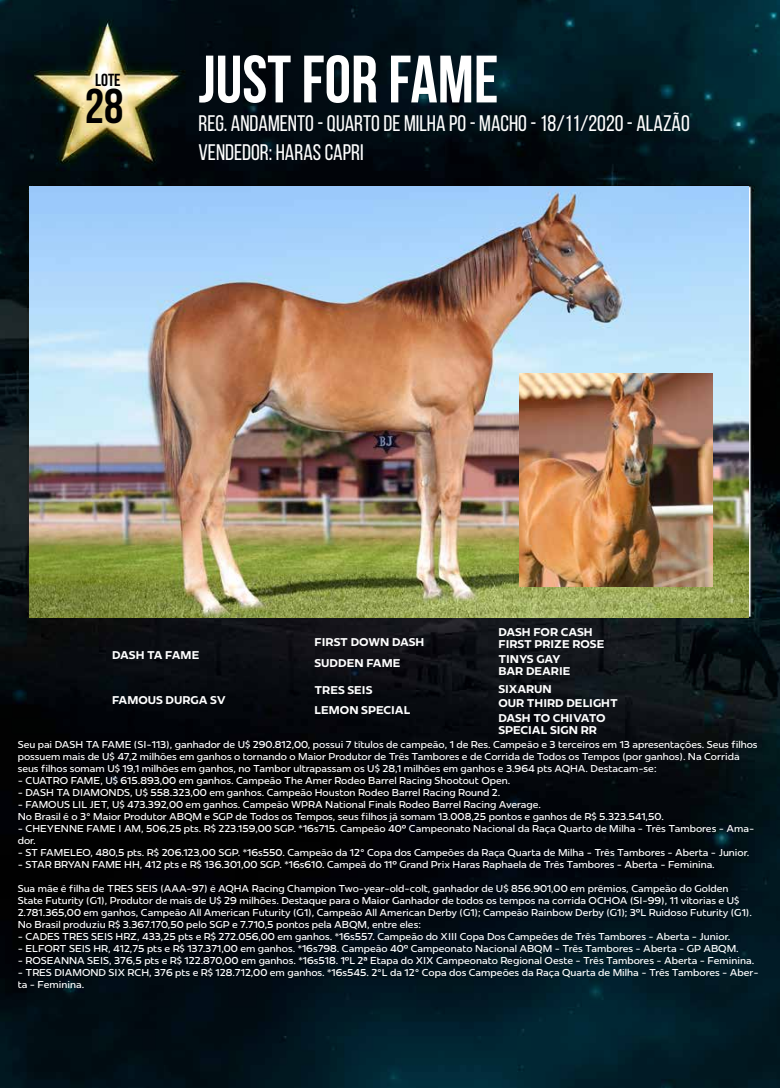
<style>
.page{position:relative;width:780px;height:1088px;background:#fff}
.page>*{position:absolute;margin:0;border:0;box-sizing:border-box;transform-origin:0 0}
.t1{font:700 66.88px "Bebas Neue";color:#fff}
.t2{font:700 48.75px "Bebas Neue";color:#000}
.t3{font:22.5px/28.4px "Bebas Neue";color:#fff}
.t4{font:700 17.5px "Bebas Neue";color:#000}
.t5{font:700 11.25px/20.9px "Redonda";color:#fff}
.t6{font:700 11.25px "Redonda";letter-spacing:-.02em;color:#fff}
.t7{font:10px/12px "Redonda";color:#fff}
</style>
<div class="page">
<img style="left:0;top:0;width:780px;height:1088px">
<img style="left:29px;top:187px;width:720px;height:430px">
<img style="left:519px;top:374px;width:193px;height:212px">
<h3 class="t4" style="left:95px;top:70px;width:27px">LOTE</h3>
<h2 class="t2" style="left:85px;top:80px;width:40px">28</h2>
<h1 class="t1" style="left:198px;top:43px;width:301px">JUST FOR FAME</h1>
<h3 class="t3" style="left:198px;top:109px;width:492px">REG. ANDAMENTO - QUARTO DE MILHA PO - MACHO - 18/11/2020 - ALAZÃO<br>VENDEDOR: HARAS CAPRI</h3>
<p class="t5" style="left:314px;top:632px;width:111px">FIRST DOWN DASH</p>
<p class="t5" style="left:498px;top:621px;width:96px">DASH FOR CASH</p>
<p class="t5" style="left:498px;top:633px;width:107px">FIRST PRIZE ROSE</p>
<p class="t5" style="left:112px;top:645px;width:89px">DASH TA FAME</p>
<p class="t5" style="left:112px;top:689px;width:115px">FAMOUS DURGA SV</p>
<p class="t5" style="left:314px;top:652px;width:87px">SUDDEN FAME</p>
<p class="t5" style="left:314px;top:679px;width:97px">TRES SEIS<br>LEMON SPECIAL</p>
<p class="t5" style="left:498px;top:649px;width:64px">TINYS GAY</p>
<p class="t5" style="left:498px;top:661px;width:74px">BAR DEARIE</p>
<p class="t5" style="left:498px;top:679px;width:55px">SIXARUN</p>
<p class="t5" style="left:498px;top:692px;width:121px">OUR THIRD DELIGHT</p>
<p class="t6" style="left:498px;top:711px;width:109px">DASH TO CHIVATO</p>
<p class="t5" style="left:498px;top:719px;width:100px">SPECIAL SIGN RR</p>
<p class="t7" style="left:18px;top:738px;width:741px">Seu pai DASH TA FAME (SI-113), ganhador de U$ 290.812,00, possui 7 títulos de campeão, 1 de Res. Campeão e 3 terceiros em 13 apresentações. Seus filhos possuem mais de U$ 47,2 milhões em ganhos o tornando o Maior Produtor de Três Tambores e de Corrida de Todos os Tempos (por ganhos). Na Corrida seus filhos somam U$ 19,1 milhões em ganhos, no Tambor ultrapassam os U$ 28,1 milhões em ganhos e 3.964 pts AQHA. Destacam-se:</p>
<p class="t7" style="left:18px;top:774px;width:494px">- CUATRO FAME, U$ 615.893,00 em ganhos. Campeão The Amer Rodeo Barrel Racing Shootout Open.</p>
<p class="t7" style="left:18px;top:786px;width:484px">- DASH TA DIAMONDS, U$ 558.323,00 em ganhos. Campeão Houston Rodeo Barrel Racing Round 2.</p>
<p class="t7" style="left:18px;top:798px;width:647px">- FAMOUS LIL JET, U$ 473.392,00 em ganhos. Campeão WPRA National Finals Rodeo Barrel Racing Average.<br>No Brasil é o 3° Maior Produtor ABQM e SGP de Todos os Tempos, seus filhos já somam 13.008,25 pontos e ganhos de R$ 5.323.541,50.</p>
<p class="t7" style="left:18px;top:822px;width:738px">- CHEYENNE FAME I AM, 506,25 pts. R$ 223.159,00 SGP. *16s715. Campeão 40º Campeonato Nacional da Raça Quarto de Milha - Três Tambores - Ama&shy;dor.</p>
<p class="t7" style="left:18px;top:846px;width:733px">- ST FAMELEO, 480,5 pts. R$ 206.123,00 SGP. *16s550. Campeão da 12° Copa dos Campeões da Raça Quarta de Milha - Três Tambores - Aberta - Junior.</p>
<p class="t7" style="left:18px;top:858px;width:698px">- STAR BRYAN FAME HH, 412 pts e R$ 136.301,00 SGP. *16s610. Campeã do 11º Grand Prix Haras Raphaela de Três Tambores - Aberta - Feminina.</p>
<p class="t7" style="left:18px;top:882px;width:735px">Sua mãe é filha de TRES SEIS (AAA-97) é AQHA Racing Champion Two-year-old-colt, ganhador de U$ 856.901,00 em prêmios, Campeão do Golden State Futurity (G1), Produtor de mais de U$ 29 milhões. Destaque para o Maior Ganhador de todos os tempos na corrida OCHOA (SI-99), 11 vitorias e U$ 2.781.365,00 em ganhos, Campeão All American Futurity (G1), Campeão All American Derby (G1); Campeão Rainbow Derby (G1); 3ºL Ruidoso Futurity (G1).<br>No Brasil produziu R$ 3.367.170,50 pelo SGP e 7.710,5 pontos pela ABQM, entre eles:</p>
<p class="t7" style="left:18px;top:930px;width:714px">- CADES TRES SEIS HRZ, 433,25 pts e R$ 272.056,00 em ganhos. *16s557. Campeão do XIII Copa Dos Campeões de Três Tambores - Aberta - Junior.</p>
<p class="t7" style="left:18px;top:942px;width:722px">- ELFORT SEIS HR, 412,75 pts e R$ 137.371,00 em ganhos. *16s798. Campeão 40º Campeonato Nacional ABQM - Três Tambores - Aberta - GP ABQM.</p>
<p class="t7" style="left:18px;top:954px;width:738px">- ROSEANNA SEIS, 376,5 pts e R$ 122.870,00 em ganhos. *16s518. 1ºL 2ª Etapa do XIX Campeonato Regional Oeste - Três Tambores - Aberta - Feminina.</p>
<p class="t7" style="left:18px;top:966px;width:742px">- TRES DIAMOND SIX RCH, 376 pts e R$ 128.712,00 em ganhos. *16s545. 2°L da 12° Copa dos Campeões da Raça Quarta de Milha - Três Tambores - Aber&shy;ta - Feminina.</p>
</div>
